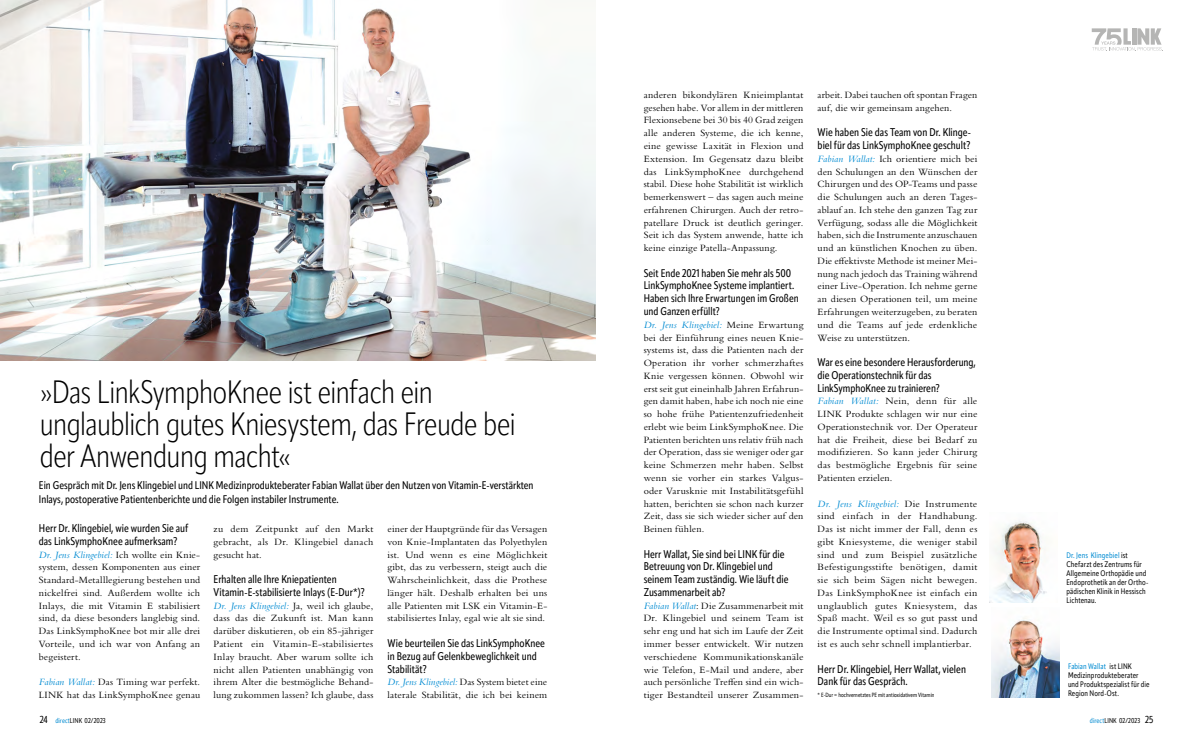
<style>
.page{position:relative;width:1191px;height:752px;background:#fff}
.page>*{position:absolute;margin:0;border:0;box-sizing:border-box;transform-origin:0 0}
.t1{font:300 32px/32px "Apparat Cond";letter-spacing:-.015em;color:#000}
.t2{font:500 11.1px/12.8px "Apparat Cond";color:#000}
.t3{font:500 11px/12.8px "Apparat Cond";color:#000}
.t4{font:10px/12.8px "Bembo MT Pro";letter-spacing:.015em;color:#000;text-align:justify}
.t5{font:8px/9px "Apparat Cond";letter-spacing:.01em;color:#000}
.t6{font:7px "Apparat Cond";letter-spacing:.01em;color:#000}
.t7{font:6px "Apparat Cond";color:#000}
.s1{font-style:italic;color:#008bd2}
.s2{color:#008bd2}
.s3{font-size:10px}
</style>
<div class="page">
<img style="left:0;top:0;width:595px;height:360px">
<img style="left:991px;top:618px;width:68px;height:79px">
<svg style="left:1091px;top:28px;width:72px;height:23px"></svg>
<img style="left:989px;top:521px;width:58px;height:81px">
<h1 class="t1" style="left:40px;top:375px;width:477px">»Das LinkSymphoKnee ist einfach ein unglaublich gutes Kniesystem, das Freude bei der Anwendung macht«</h1>
<p class="t3" style="left:39px;top:478px;width:496px;line-height:13.2px">Ein Gespräch mit Dr. Jens Klingebiel und LINK Medizinprodukteberater Fabian Wallat über den Nutzen von Vitamin-E-verstärkten<br>Inlays, postoperative Patientenberichte und die Folgen instabiler Instrumente.</p>
<p class="t2" style="left:39px;top:521px;width:151px">Herr Dr. Klingebiel, wie wurden Sie auf das LinkSymphoKnee aufmerksam?</p>
<p class="t4" style="left:39px;top:547px;width:163px"><span class="s1">Dr. Jens Klingebiel:</span> Ich wollte ein Knie&shy;system, dessen Komponenten aus einer Standard-Metalllegierung bestehen und nickelfrei sind. Außerdem wollte ich Inlays, die mit Vitamin E stabilisiert sind, da diese besonders langlebig sind.<br>Das LinkSymphoKnee bot mir alle drei Vorteile, und ich war von Anfang an begeistert.</p>
<p class="t4" style="left:39px;top:675px;width:163px"><span class="s1">Fabian Wallat:</span> Das Timing war perfekt.<br>LINK hat das LinkSymphoKnee genau</p>
<p class="t4" style="left:214px;top:522px;width:161px">zu dem Zeitpunkt auf den Markt gebracht, als Dr. Klingebiel danach gesucht hat.</p>
<p class="t2" style="left:214px;top:572px;width:153px">Erhalten alle Ihre Kniepatienten<br>Vitamin-E-stabilisierte Inlays (E-Dur*)?</p>
<p class="t4" style="left:214px;top:598px;width:161px"><span class="s1">Dr. Jens Klingebiel:</span> Ja, weil ich glaube, dass das die Zukunft ist. Man kann darüber diskutieren, ob ein 85-jähriger Patient ein Vitamin-E-stabilisiertes Inlay braucht. Aber warum sollte ich nicht allen Patienten unabhängig von ihrem Alter die bestmögliche Behand&shy;lung zukommen lassen? Ich glaube, dass</p>
<p class="t4" style="left:387px;top:522px;width:161px">einer der Hauptgründe für das Versagen von Knie-Implantaten das Polyethylen ist. Und wenn es eine Möglichkeit gibt, das zu verbessern, steigt auch die Wahrscheinlichkeit, dass die Prothese länger hält. Deshalb erhalten bei uns alle Patienten mit LSK ein Vitamin-E&shy;stabilisiertes Inlay, egal wie alt sie sind.</p>
<p class="t2" style="left:387px;top:636px;width:159px">Wie beurteilen Sie das LinkSymphoKnee in Bezug auf Gelenkbeweglichkeit und<br>Stabilität?</p>
<p class="t4" style="left:387px;top:675px;width:161px"><span class="s1">Dr. Jens Klingebiel:</span> Das System bietet eine laterale Stabilität, die ich bei keinem</p>
<p class="t4" style="left:643px;top:88px;width:161px">anderen bikondylären Knieimplantat gesehen habe. Vor allem in der mittleren Flexionsebene bei 30 bis 40 Grad zeigen alle anderen Systeme, die ich kenne, eine gewisse Laxität in Flexion und Extension. Im Gegensatz dazu bleibt das LinkSymphoKnee durchgehend stabil. Diese hohe Stabilität ist wirklich bemerkenswert – das sagen auch meine erfahrenen Chirurgen. Auch der retro&shy;patellare Druck ist deutlich geringer.<br>Seit ich das System anwende, hatte ich keine einzige Patella-Anpassung.</p>
<p class="t3" style="left:643px;top:266px;width:157px">Seit Ende 2021 haben Sie mehr als 500<br>LinkSymphoKnee Systeme implantiert.<br>Haben sich Ihre Erwartungen im Großen und Ganzen erfüllt?</p>
<p class="t4" style="left:643px;top:318px;width:161px"><span class="s1">Dr. Jens Klingebiel:</span> Meine Erwartung bei der Einführung eines neuen Knie&shy;systems ist, dass die Patienten nach der Operation ihr vorher schmerzhaftes Knie vergessen können. Obwohl wir erst seit gut eineinhalb Jahren Erfahrun&shy;gen damit haben, habe ich noch nie eine so hohe frühe Patientenzufriedenheit erlebt wie beim LinkSymphoKnee. Die Patienten berichten uns relativ früh nach der Operation, dass sie weniger oder gar keine Schmerzen mehr haben. Selbst wenn sie vorher ein starkes Valgus&shy;oder Varusknie mit Instabilitätsgefühl hatten, berichten sie schon nach kurzer Zeit, dass sie sich wieder sicher auf den Beinen fühlen.</p>
<p class="t2" style="left:643px;top:547px;width:146px">Herr Wallat, Sie sind bei LINK für die<br>Betreuung von Dr. Klingebiel und seinem Team zuständig. Wie läuft die<br>Zusammenarbeit ab?</p>
<p class="t4" style="left:643px;top:598px;width:161px"><span class="s1">Fabian Wallat</span>: Die Zusammenarbeit mit Dr. Klingebiel und seinem Team ist sehr eng und hat sich im Laufe der Zeit immer besser entwickelt. Wir nutzen verschiedene Kommunikationskanäle wie Telefon, E-Mail und andere, aber auch persönliche Treffen sind ein wich&shy;tiger Bestandteil unserer Zusammen-</p>
<p class="t4" style="left:817px;top:88px;width:161px">arbeit. Dabei tauchen oft spontan Fragen auf, die wir gemeinsam angehen.</p>
<p class="t2" style="left:817px;top:126px;width:155px">Wie haben Sie das Team von Dr. Klinge&shy;biel für das LinkSymphoKnee geschult?</p>
<p class="t4" style="left:817px;top:152px;width:161px"><span class="s1">Fabian Wallat:</span> Ich orientiere mich bei den Schulungen an den Wünschen der Chirurgen und des OP-Teams und passe die Schulungen auch an deren Tages&shy;ablauf an. Ich stehe den ganzen Tag zur Verfügung, sodass alle die Möglichkeit haben, sich die Instrumente anzuschauen und an künstlichen Knochen zu üben.<br>Die effektivste Methode ist meiner Mei&shy;nung nach jedoch das Training während einer Live-Operation. Ich nehme gerne an diesen Operationen teil, um meine Erfahrungen weiterzugeben, zu beraten und die Teams auf jede erdenkliche Weise zu unterstützen.</p>
<p class="t2" style="left:817px;top:355px;width:160px">War es eine besondere Herausforderung, die Operationstechnik für das<br>LinkSymphoKnee zu trainieren?</p>
<p class="t4" style="left:817px;top:394px;width:161px"><span class="s1">Fabian Wallat:</span> Nein, denn für alle LINK Produkte schlagen wir nur eine Operationstechnik vor. Der Operateur hat die Freiheit, diese bei Bedarf zu modifizieren. So kann jeder Chirurg das bestmögliche Ergebnis für seine Patienten erzielen.</p>
<p class="t4" style="left:817px;top:496px;width:161px"><span class="s1">Dr. Jens Klingebiel:</span> Die Instrumente sind einfach in der Handhabung.<br>Das ist nicht immer der Fall, denn es gibt Kniesysteme, die weniger stabil sind und zum Beispiel zusätzliche Befestigungsstifte benötigen, damit sie sich beim Sägen nicht bewegen.<br>Das LinkSymphoKnee ist einfach ein unglaublich gutes Kniesystem, das Spaß macht. Weil es so gut passt und die Instrumente optimal sind. Dadurch ist es auch sehr schnell implantierbar.</p>
<p class="t2" style="left:817px;top:662px;width:150px">Herr Dr. Klingebiel, Herr Wallat, vielen<br>Dank für das Gespräch.</p>
<p class="t7" style="left:817px;top:691px;width:118px">* E-Dur = hochvernetztes PE mit antioxidativem Vitamin</p>
<p class="t5" style="left:1066px;top:550px;width:83px"><span class="s2">Dr. Jens Klingebiel</span> ist<br>Chefarzt des Zentrums für<br>Allgemeine Orthopädie und<br>Endoprothetik an der Ortho&shy;pädischen Klinik in Hessisch<br>Lichtenau.</p>
<p class="t5" style="left:1068px;top:661px;width:83px"><span class="s2">Fabian Wallat</span> ist LINK<br>Medizinprodukteberater und Produktspezialist für die<br>Region Nord-Ost.</p>
<p class="t6" style="left:40px;top:716px;width:67px"><span class="s3">24</span> <span class="s2">direct</span>LINK 02/2023</p>
<p class="t6" style="left:1089px;top:715px;width:65px"><span class="s2">direct</span>LINK 02/2023 <span class="s3">25</span></p>
</div>
